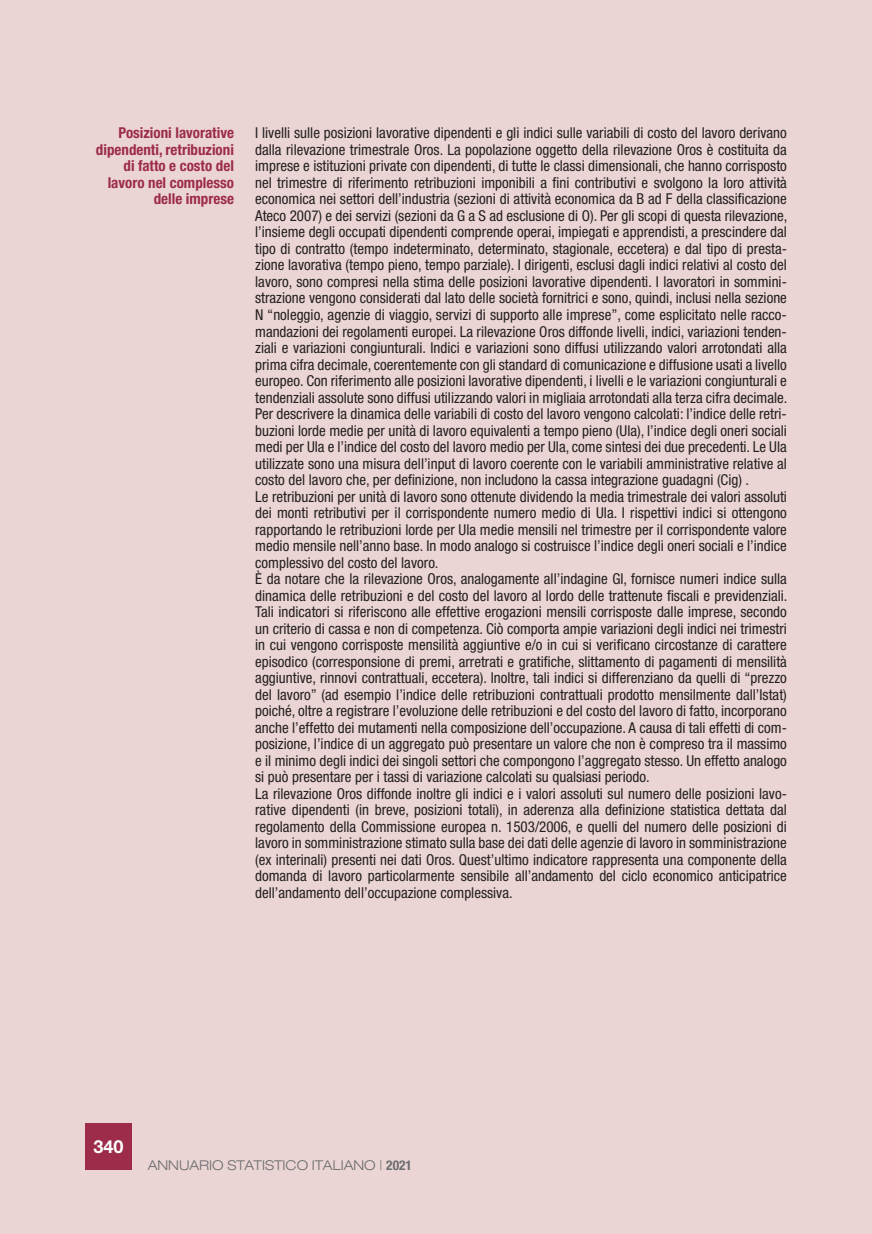
<style>
.page{position:relative;width:872px;height:1234px;background:#fff}
.page>*{position:absolute;margin:0;border:0;box-sizing:border-box;transform-origin:0 0}
.t1{font:700 18px "Helvetica Neue LT Std";color:#fff}
.t2{font:condensed 15px/16.5px "Helvetica Neue LT Std";color:#231f20}
.t3{font:700 condensed 15px/16.5px "Helvetica Neue LT Std";color:#9c2c49;text-align:right}
.t4{font:300 expanded 13.5px "Helvetica Neue LT Std";color:#6c6d70}
.s1{font-weight:700;font-stretch:condensed}
</style>
<div class="page">
<div style="left:0;top:0;width:872px;height:1233px;background:#ebd5d4"></div>
<div style="left:85px;top:1123px;width:47px;height:46px;background:#9c2c49"></div>
<p class="t3" style="left:96px;top:124px;width:139px">Posizioni lavorative dipendenti, retribuzioni di fatto e costo del lavoro nel complesso delle imprese</p>
<p class="t2" style="left:255px;top:125px;width:534px">I livelli sulle posizioni lavorative dipendenti e gli indici sulle variabili di costo del lavoro derivano dalla rilevazione trimestrale Oros. La popolazione oggetto della rilevazione Oros è costituita da imprese e istituzioni private con dipendenti, di tutte le classi dimensionali, che hanno corrisposto nel trimestre di riferimento retribuzioni imponibili a fini contributivi e svolgono la loro attività economica nei settori dell’industria (sezioni di attività economica da B ad F della classificazione Ateco 2007) e dei servizi (sezioni da G a S ad esclusione di O). Per gli scopi di questa rilevazione, l’insieme degli occupati dipendenti comprende operai, impiegati e apprendisti, a prescindere dal tipo di contratto (tempo indeterminato, determinato, stagionale, eccetera) e dal tipo di presta&shy;zione lavorativa (tempo pieno, tempo parziale). I dirigenti, esclusi dagli indici relativi al costo del lavoro, sono compresi nella stima delle posizioni lavorative dipendenti. I lavoratori in sommini&shy;strazione vengono considerati dal lato delle società fornitrici e sono, quindi, inclusi nella sezione N “noleggio, agenzie di viaggio, servizi di supporto alle imprese”, come esplicitato nelle racco&shy;mandazioni dei regolamenti europei. La rilevazione Oros diffonde livelli, indici, variazioni tenden&shy;ziali e variazioni congiunturali. Indici e variazioni sono diffusi utilizzando valori arrotondati alla prima cifra decimale, coerentemente con gli standard di comunicazione e diffusione usati a livello europeo. Con riferimento alle posizioni lavorative dipendenti, i livelli e le variazioni congiunturali e tendenziali assolute sono diffusi utilizzando valori in migliaia arrotondati alla terza cifra decimale.<br>Per descrivere la dinamica delle variabili di costo del lavoro vengono calcolati: l’indice delle retri&shy;buzioni lorde medie per unità di lavoro equivalenti a tempo pieno (Ula), l’indice degli oneri sociali medi per Ula e l’indice del costo del lavoro medio per Ula, come sintesi dei due precedenti. Le Ula utilizzate sono una misura dell’input di lavoro coerente con le variabili amministrative relative al costo del lavoro che, per definizione, non includono la cassa integrazione guadagni (Cig) .<br>Le retribuzioni per unità di lavoro sono ottenute dividendo la media trimestrale dei valori assoluti dei monti retributivi per il corrispondente numero medio di Ula. I rispettivi indici si ottengono rapportando le retribuzioni lorde per Ula medie mensili nel trimestre per il corrispondente valore medio mensile nell’anno base. In modo analogo si costruisce l’indice degli oneri sociali e l’indice complessivo del costo del lavoro.<br>È da notare che la rilevazione Oros, analogamente all’indagine GI, fornisce numeri indice sulla dinamica delle retribuzioni e del costo del lavoro al lordo delle trattenute fiscali e previdenziali.<br>Tali indicatori si riferiscono alle effettive erogazioni mensili corrisposte dalle imprese, secondo un criterio di cassa e non di competenza. Ciò comporta ampie variazioni degli indici nei trimestri in cui vengono corrisposte mensilità aggiuntive e/o in cui si verificano circostanze di carattere episodico (corresponsione di premi, arretrati e gratifiche, slittamento di pagamenti di mensilità aggiuntive, rinnovi contrattuali, eccetera). Inoltre, tali indici si differenziano da quelli di “prezzo del lavoro” (ad esempio l’indice delle retribuzioni contrattuali prodotto mensilmente dall’Istat) poiché, oltre a registrare l’evoluzione delle retribuzioni e del costo del lavoro di fatto, incorporano anche l’effetto dei mutamenti nella composizione dell’occupazione. A causa di tali effetti di com&shy;posizione, l’indice di un aggregato può presentare un valore che non è compreso tra il massimo e il minimo degli indici dei singoli settori che compongono l’aggregato stesso. Un effetto analogo si può presentare per i tassi di variazione calcolati su qualsiasi periodo.<br>La rilevazione Oros diffonde inoltre gli indici e i valori assoluti sul numero delle posizioni lavo&shy;rative dipendenti (in breve, posizioni totali), in aderenza alla definizione statistica dettata dal regolamento della Commissione europea n. 1503/2006, e quelli del numero delle posizioni di lavoro in somministrazione stimato sulla base dei dati delle agenzie di lavoro in somministrazione (ex interinali) presenti nei dati Oros. Quest’ultimo indicatore rappresenta una componente della domanda di lavoro particolarmente sensibile all’andamento del ciclo economico anticipatrice dell’andamento dell’occupazione complessiva.</p>
<p class="t1" style="left:93px;top:1135px;width:32px">340</p>
<p class="t4" style="left:148px;top:1157px;width:266px">ANNUARIO STATISTICO ITALIANO | <span class="s1">2021</span></p>
</div>
